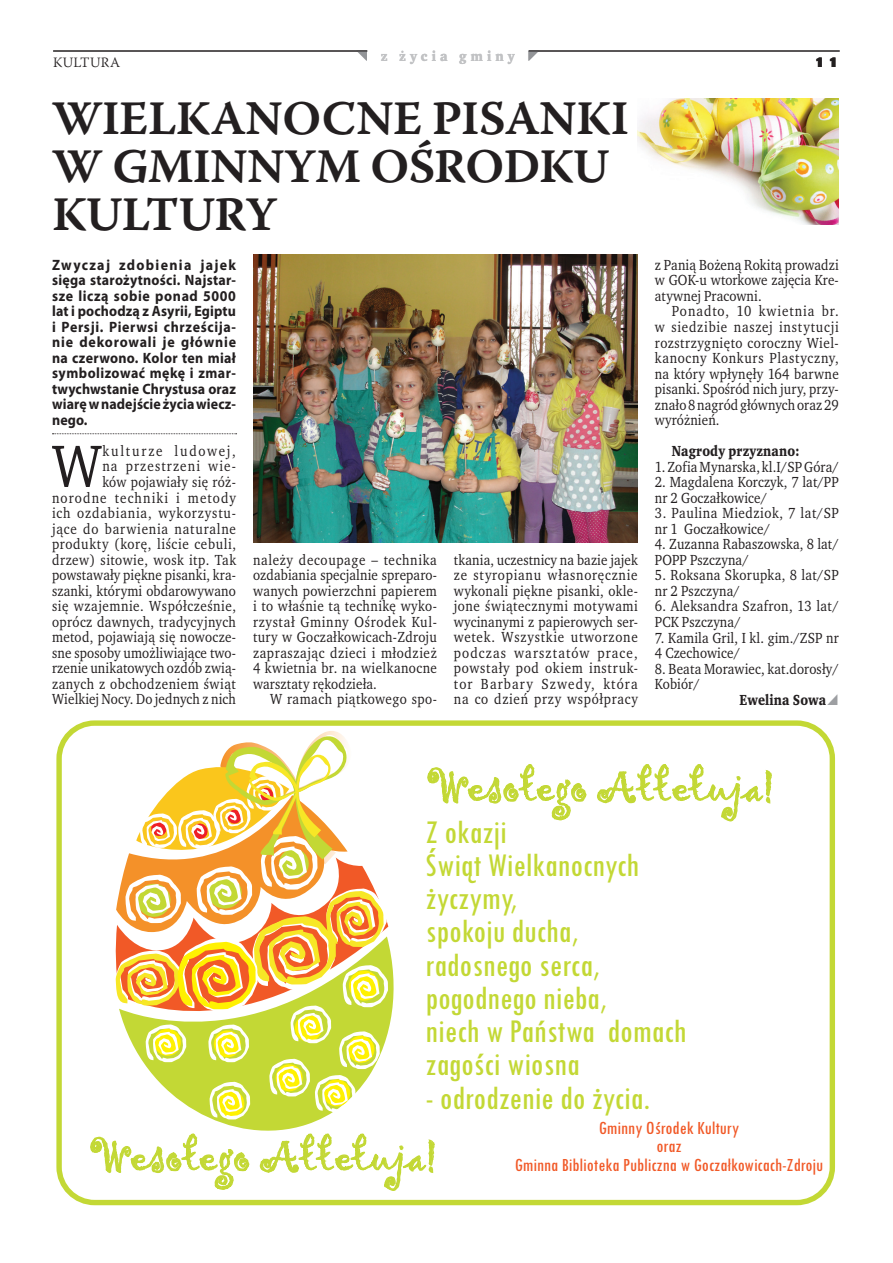
<style>
.page{position:relative;width:893px;height:1263px;background:#fff}
.page>*{position:absolute;margin:0;border:0;box-sizing:border-box;transform-origin:0 0}
.t1{font:61.2px "Wro Text";color:#231f20;scale:.93 1}
.t2{font:48px/48px "Warnock Pro Semibold Capt";letter-spacing:-.02em;color:#231f20}
.t3{font:45.3px "Gigi";color:#c3d835}
.t4{font:condensed 34.65px/33.3px "Tw Cen";color:#c3d835}
.t5{font:condensed 19.35px/18.6px "Tw Cen";color:#f15927;text-align:center}
.t6{font:15px/15.5px "Wro Text";letter-spacing:.015em;color:#231f20;scale:.93 1}
.t7{font:700 15px/15.6px "Myriad Pro";letter-spacing:.01em;color:#231f20;text-align:justify;scale:.93 1}
.t8{font:15px/15.6px "Wro Text";letter-spacing:.04em;color:#231f20;scale:.93 1}
.t9{font:700 15px "Wro Text";letter-spacing:.01em;color:#231f20;scale:.93 1}
.t10{font:15px "Wro Text";letter-spacing:.035em;color:#231f20;scale:.93 1}
.t11{font:700 14.25px "Wro Text";letter-spacing:.29em;color:#c1c2c4}
.t12{font:300 14.25px "Warnock Pro";letter-spacing:.015em;color:#231f20}
.t13{font:900 expanded 14.25px "Nimbus San TCE";color:#231f20}
</style>
<div class="page">
<hr style="left:53px;top:51px;width:314px;height:1px;background:#231f20">
<hr style="left:529px;top:51px;width:311px;height:1px;background:#231f20">
<svg style="left:52px;top:433px;width:185px;height:1px"></svg>
<img style="left:638px;top:99px;width:201px;height:126px">
<img style="left:253px;top:254px;width:385px;height:289px">
<svg style="left:212px;top:941px;width:182px;height:190px"></svg>
<svg style="left:115px;top:731px;width:273px;height:388px"></svg>
<svg style="left:427px;top:764px;width:160px;height:57px"></svg>
<svg style="left:597px;top:764px;width:175px;height:58px"></svg>
<svg style="left:90px;top:1133px;width:160px;height:57px"></svg>
<svg style="left:259px;top:1133px;width:176px;height:58px"></svg>
<div style="left:56px;top:720px;width:779px;height:485px;border:5px solid #c3d835;border-radius:36px"></div>
<p class="t12" style="left:53px;top:53px;width:68px">KULTURA</p>
<p class="t11" style="left:381px;top:47px;width:135px">z życia gminy</p>
<p class="t13" style="left:813px;top:54px;width:28px">11</p>
<h2 class="t2" style="left:52px;top:94px;width:578px">WIELKANOCNE PISANKI<br>W GMINNYM OŚRODKU<br>KULTURY</h2>
<p class="t7" style="left:52px;top:256px;width:199px">Zwyczaj zdobienia jajek sięga starożytności. Najstar&shy;sze liczą sobie ponad 5000 lat i pochodzą z Asyrii, Egiptu i Persji. Pierwsi chrześcija&shy;nie dekorowali je głównie na czerwono. Kolor ten miał symbolizować mękę i zmar&shy;twychwstanie Chrystusa oraz wiarę w nadejście życia wiecz&shy;nego.</p>
<h1 class="t1" style="left:52px;top:428px;width:55px">W</h1>
<p class="t6" style="left:52px;top:443px;width:199px;text-align:right">kulturze ludowej,<br>na przestrzeni wie-<br>ków pojawiały się róż&shy;norodne techniki i metody ich ozdabiania, wykorzystu&shy;jące do barwienia naturalne produkty (korę, liście cebuli, drzew) sitowie, wosk itp. Tak powstawały piękne pisanki, kra&shy;szanki, którymi obdarowywano się wzajemnie. Współcześnie, oprócz dawnych, tradycyjnych metod, pojawiają się nowocze&shy;sne sposoby umożliwiające two&shy;rzenie unikatowych ozdób zwią&shy;zanych z obchodzeniem świąt<br>Wielkiej Nocy. Do jednych z nich</p>
<p class="t6" style="left:253px;top:552px;width:199px;text-align:justify">należy decoupage – technika ozdabiania specjalnie spreparo&shy;wanych powierzchni papierem i to właśnie tą technikę wyko&shy;rzystał Gminny Ośrodek Kul&shy;tury w Goczałkowicach-Zdroju zapraszając dzieci i młodzież 4 kwietnia br. na wielkanocne warsztaty rękodzieła.</p>
<p class="t10" style="left:270px;top:690px;width:181px">W ramach piątkowego spo-</p>
<p class="t6" style="left:454px;top:552px;width:199px;text-align:justify">tkania, uczestnicy na bazie jajek ze styropianu własnoręcznie wykonali piękne pisanki, okle&shy;jone świątecznymi motywami wycinanymi z papierowych ser&shy;wetek. Wszystkie utworzone podczas warsztatów prace, powstały pod okiem instruk&shy;tor Barbary Szwedy, która na co dzień przy współpracy</p>
<p class="t6" style="left:655px;top:257px;width:199px;text-align:justify">z Panią Bożeną Rokitą prowadzi w GOK-u wtorkowe zajęcia Kre&shy;atywnej Pracowni.</p>
<p class="t6" style="left:655px;top:304px;width:199px;text-align:justify;text-indent:17px">Ponadto, 10 kwietnia br. w siedzibie naszej instytucji rozstrzygnięto coroczny Wiel&shy;kanocny Konkurs Plastyczny, na który wpłynęły 164 barwne pisanki. Spośród nich jury, przy&shy;znało 8 nagród głównych oraz 29 wyróżnień.</p>
<p class="t9" style="left:672px;top:442px;width:139px">Nagrody przyznano:</p>
<p class="t6" style="left:655px;top:459px;width:199px">1. Zofia Mynarska, kl.I/SP Góra/</p>
<p class="t6" style="left:655px;top:474px;width:199px">2. Magdalena Korczyk, 7 lat/PP nr 2 Goczałkowice/</p>
<p class="t8" style="left:655px;top:505px;width:199px">3. Paulina Miedziok, 7 lat/SP nr 1 Goczałkowice/</p>
<p class="t6" style="left:655px;top:536px;width:199px">4. Zuzanna Rabaszowska, 8 lat/<br>POPP Pszczyna/</p>
<p class="t6" style="left:655px;top:567px;width:199px">5. Roksana Skorupka, 8 lat/SP nr 2 Pszczyna/</p>
<p class="t6" style="left:655px;top:598px;width:199px">6. Aleksandra Szafron, 13 lat/<br>PCK Pszczyna/</p>
<p class="t6" style="left:655px;top:630px;width:199px">7. Kamila Gril, I kl. gim./ZSP nr<br>4 Czechowice/</p>
<p class="t6" style="left:655px;top:661px;width:199px">8. Beata Morawiec, kat.dorosły/<br>Kobiór/</p>
<p class="t9" style="left:740px;top:690px;width:95px">Ewelina Sowa</p>
<h3 class="t3" style="left:427px;top:757px;width:350px">Wesolego Alleluja!</h3>
<h3 class="t4" style="left:426px;top:817px;width:262px">Z okazji<br>Œwi¹t Wielkanocnych ¿yczymy,<br>spokoju ducha, radosnego serca, pogodnego nieba,<br>niech w Pañstwa domach zagoœci wiosna</h3>
<h3 class="t4" style="left:426px;top:1083px;width:226px">- odrodzenie do ¿ycia.</h3>
<p class="t5" style="left:515px;top:1119px;width:310px">Gminny Oœrodek Kultury<br>oraz<br>Gminna Biblioteka Publiczna w Gocza³kowicach-Zdroju</p>
<h3 class="t3" style="left:90px;top:1126px;width:350px">Wesolego Alleluja!</h3>
</div>
